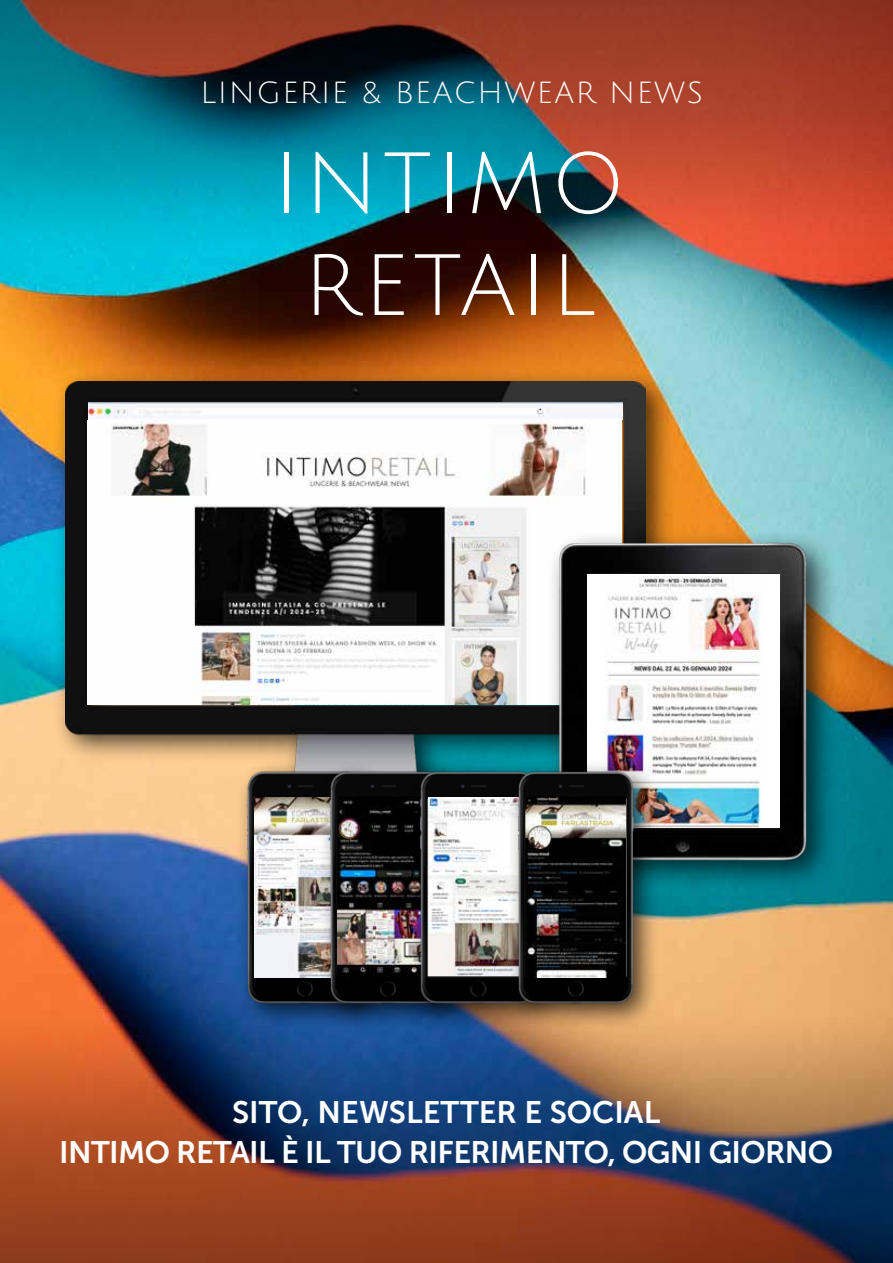
<style>
.page{position:relative;width:893px;height:1263px;background:#fff}
.page>*{position:absolute;margin:0;border:0;box-sizing:border-box;transform-origin:0 0}
.t1{font:84.9px/101.9px "Julius Sans One";letter-spacing:.05em;color:#fff;text-align:center}
.t2{font:31.05px "Museo Sans 700";letter-spacing:-.02em;color:#fff}
.t3{font:31.05px "Museo Sans 700";color:#fff}
.t4{font:29.85px "Julius Sans One";letter-spacing:.05em;color:#fff}
</style>
<div class="page">
<img style="left:0;top:254px;width:893px;height:752px">
<svg style="left:0;top:0;width:893px;height:254px;background:#555a58"></svg>
<svg style="left:0;top:1006px;width:893px;height:257px;background:#714c46"></svg>
<div style="left:53px;top:369px;width:622px;height:483px;background:#000;opacity:.7"></div>
<img style="left:65px;top:381px;width:580px;height:442px">
<img style="left:88px;top:402px;width:534px;height:18px">
<img style="left:90px;top:420px;width:531px;height:285px">
<div style="left:546px;top:530px;width:293px;height:361px;background:#000;opacity:.7"></div>
<img style="left:546px;top:543px;width:275px;height:318px">
<div style="left:587px;top:574px;width:193px;height:254px;background:#fff"></div>
<img style="left:604px;top:577px;width:157px;height:251px">
<div style="left:235px;top:760px;width:155px;height:271px;background:#000;opacity:.7"></div>
<img style="left:237px;top:765px;width:82px;height:246px">
<img style="left:255px;top:798px;width:64px;height:180px">
<div style="left:319px;top:760px;width:154px;height:271px;background:#000;opacity:.7"></div>
<img style="left:320px;top:765px;width:89px;height:246px">
<img style="left:338px;top:798px;width:71px;height:180px">
<div style="left:409px;top:760px;width:154px;height:271px;background:#000;opacity:.7"></div>
<img style="left:411px;top:765px;width:95px;height:246px">
<img style="left:428px;top:798px;width:78px;height:177px">
<div style="left:506px;top:760px;width:155px;height:271px;background:#000;opacity:.7"></div>
<img style="left:508px;top:765px;width:135px;height:246px">
<img style="left:525px;top:798px;width:100px;height:180px">
<p class="t4" style="left:201px;top:78px;width:504px">LINGERIE &amp; BEACHWEAR NEWS</p>
<h1 class="t1" style="left:274px;top:135px;width:354px">INTIMO<br>RETAIL</h1>
<p class="t3" style="left:232px;top:1095px;width:430px">SITO, NEWSLETTER E SOCIAL</p>
<p class="t2" style="left:59px;top:1135px;width:775px">INTIMO RETAIL È IL TUO RIFERIMENTO, OGNI GIORNO</p>
</div>
